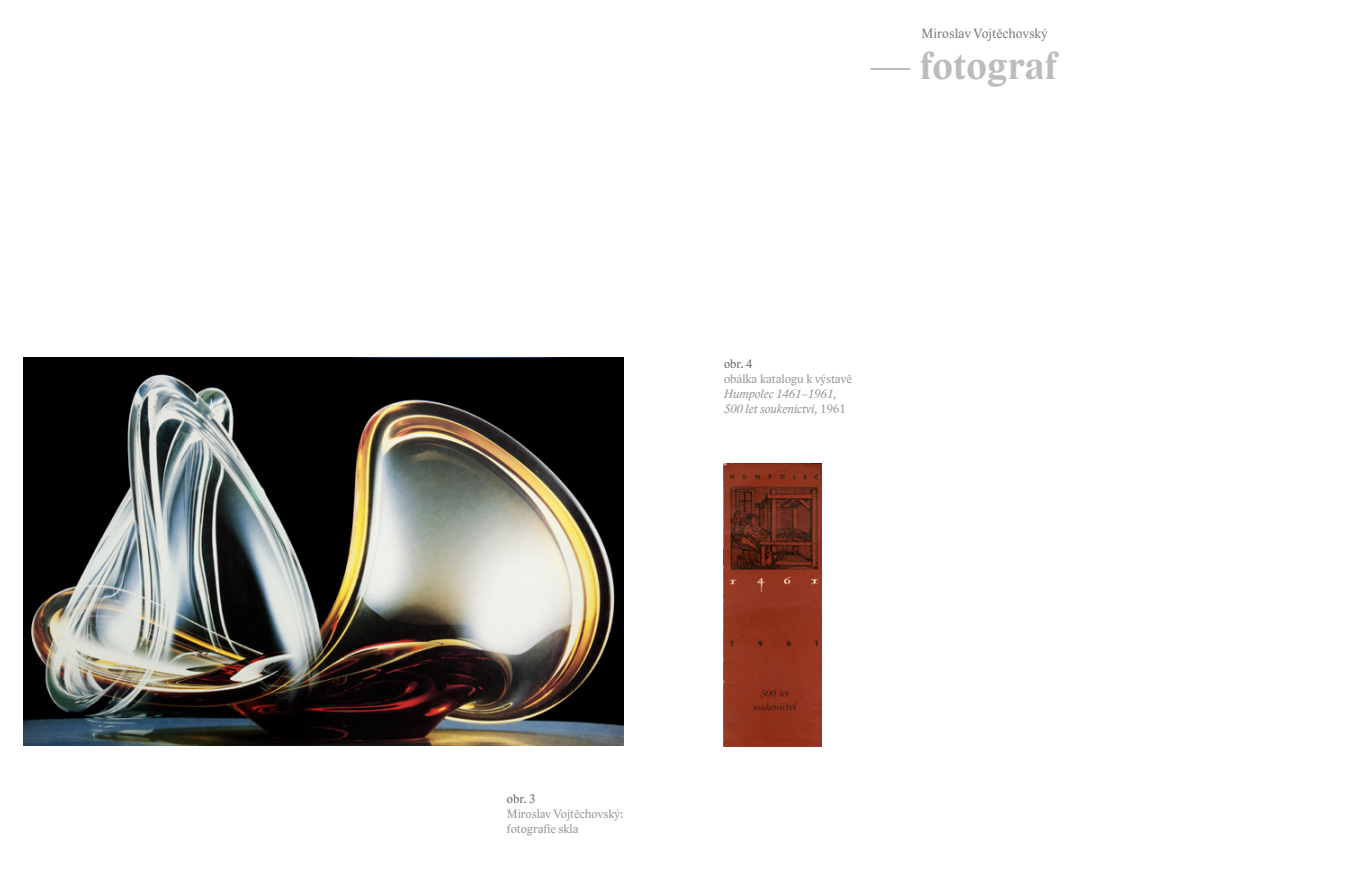
<style>
.page{position:relative;width:1347px;height:886px;background:#fff}
.page>*{position:absolute;margin:0;border:0;box-sizing:border-box;transform-origin:0 0}
.t1{font:700 40px "Lido STF";letter-spacing:.005em;color:#babcbe}
.t2{font:13.75px "Lido STF";letter-spacing:.005em;color:#7b7c7f}
.t3{font:italic 12.5px/15px "Lido STF";color:#939598}
.t4{font:12.5px/15px "Lido STF";color:#939598}
.t5{font:12.5px "Lido STF";color:#636466}
.s1{font-weight:400}
.s2{font-style:normal}
.s3{font-family:"Liberation Serif"}
</style>
<div class="page">
<img style="left:723px;top:463px;width:99px;height:284px">
<img style="left:23px;top:358px;width:601px;height:387px">
<p class="t2" style="left:921px;top:25px;width:127px">Miroslav Vojtěchovský</p>
<h1 class="t1" style="left:870px;top:42px;width:188px"><span class="s1">—</span> fotograf</h1>
<p class="t5" style="left:724px;top:356px;width:30px">obr. 4</p>
<p class="t3" style="left:724px;top:371px;width:129px"><span class="s2">obálka katalogu k výstavě<br></span>Humpolec 1461<span class="s3">–</span>1961,<br>500 let soukenictví, <span class="s2">1961</span></p>
<p class="t5" style="left:507px;top:792px;width:30px">obr. 3</p>
<p class="t4" style="left:507px;top:807px;width:118px">Miroslav Vojtěchovský: fotografie skla</p>
</div>
